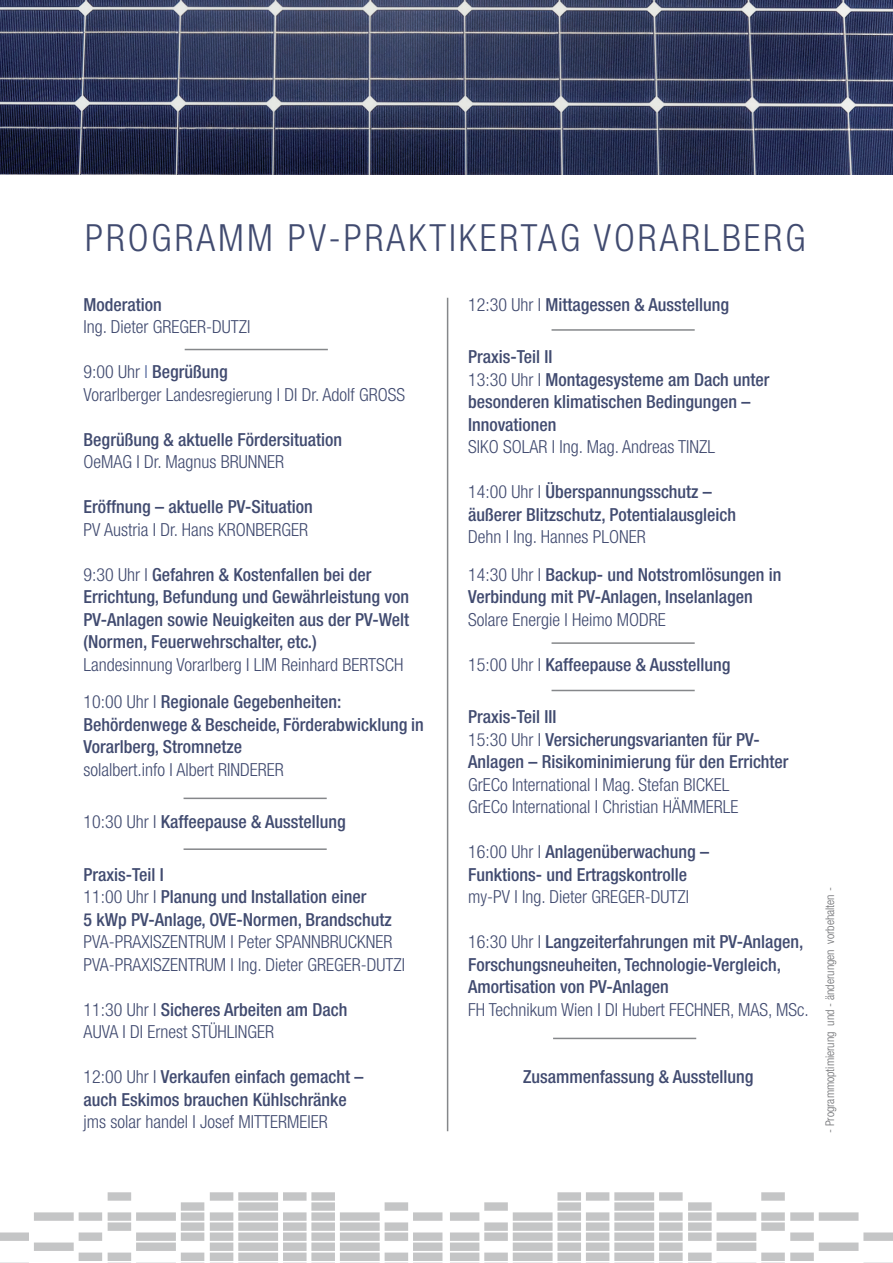
<style>
.page{position:relative;width:893px;height:1263px;background:#fff}
.page>*{position:absolute;margin:0;border:0;box-sizing:border-box;transform-origin:0 0}
.t1{font:300 condensed 37.5px "Helvetica Neue LT Std";letter-spacing:.08em;color:#414b70}
.t2{font:500 condensed 18px/22.5px "Helvetica Neue LT Std";color:#414b70}
.t3{font:300 condensed 18px/22.5px "Helvetica Neue LT Std";color:#414b70}
.t4{font:300 condensed 12px "Helvetica Neue LT Std";color:#6c6d70}
.s1{color:#4f649b}
.s2{font-weight:500}
.s3{font-weight:300}
</style>
<div class="page">
<svg style="left:0;top:1192px;width:442px;height:71px"></svg>
<svg style="left:450px;top:1192px;width:443px;height:71px"></svg>
<hr style="left:447px;top:298px;width:1px;height:833px;background:#85878a">
<img style="left:0;top:0;width:893px;height:174px">
<hr style="left:552px;top:329px;width:143px;height:2px;background:#85878a">
<hr style="left:184px;top:848px;width:143px;height:2px;background:#85878a">
<hr style="left:184px;top:798px;width:143px;height:1px;background:#85878a">
<hr style="left:552px;top:642px;width:143px;height:2px;background:#85878a">
<hr style="left:185px;top:349px;width:143px;height:1px;background:#85878a">
<hr style="left:553px;top:1038px;width:143px;height:1px;background:#85878a">
<hr style="left:552px;top:690px;width:143px;height:1px;background:#85878a">
<h1 class="t1" style="left:85px;top:216px;width:722px">PROGRAMM PV-PRAKTIKERTAG VORARLBERG</h1>
<p class="t2" style="left:84px;top:293px;width:80px">Moderation</p>
<p class="t3" style="left:84px;top:315px;width:168px">Ing. Dieter GREGER-DUTZI</p>
<p class="t3" style="left:84px;top:360px;width:323px">9:00 Uhr <span class="s1">I</span> <span class="s2">Begrüßung<br></span>Vorarlberger Landesregierung I DI Dr. Adolf GROSS</p>
<p class="t2" style="left:84px;top:428px;width:260px">Begrüßung &amp; aktuelle Fördersituation</p>
<p class="t3" style="left:84px;top:450px;width:202px">OeMAG I Dr. Magnus BRUNNER</p>
<p class="t2" style="left:84px;top:495px;width:231px">Eröffnung – aktuelle PV-Situation</p>
<p class="t3" style="left:84px;top:518px;width:226px">PV Austria I Dr. Hans KRONBERGER</p>
<p class="t2" style="left:84px;top:563px;width:327px"><span class="s3">9:30 Uhr I</span> Gefahren &amp; Kostenfallen bei der Errichtung, Befundung und Gewährleistung von PV-Anlagen sowie Neuigkeiten aus der PV-Welt (Normen, Feuerwehrschalter, etc.)</p>
<p class="t3" style="left:84px;top:645px;width:321px;line-height:37.5px">Landesinnung Vorarlberg I LIM Reinhard BERTSCH<br>10:00 Uhr I <span class="s2">Regionale Gegebenheiten:</span></p>
<p class="t2" style="left:84px;top:713px;width:342px">Behördenwege &amp; Bescheide, Förderabwicklung in<br>Vorarlberg, Stromnetze</p>
<p class="t3" style="left:84px;top:758px;width:202px">solalbert.info I Albert RINDERER</p>
<p class="t2" style="left:84px;top:810px;width:264px"><span class="s3">10:30 Uhr I</span> Kaffeepause &amp; Ausstellung</p>
<p class="t2" style="left:84px;top:863px;width:310px">Praxis-Teil I<br><span class="s3">11:00 Uhr I</span> Planung und Installation einer<br>5 kWp PV-Anlage, OVE-Normen, Brandschutz</p>
<p class="t3" style="left:84px;top:930px;width:323px">PVA-PRAXISZENTRUM I Peter SPANNBRUCKNER<br>PVA-PRAXISZENTRUM I Ing. Dieter GREGER-DUTZI</p>
<p class="t3" style="left:84px;top:998px;width:265px">11:30 Uhr I <span class="s2">Sicheres Arbeiten am Dach<br></span>AUVA I DI Ernest STÜHLINGER</p>
<p class="t2" style="left:84px;top:1065px;width:281px"><span class="s3">12:00 Uhr I</span> Verkaufen einfach gemacht – auch Eskimos brauchen Kühlschränke</p>
<p class="t3" style="left:84px;top:1110px;width:246px">jms solar handel I Josef MITTERMEIER</p>
<p class="t2" style="left:468px;top:293px;width:262px"><span class="s3">12:30 Uhr I</span> Mittagessen &amp; Ausstellung</p>
<p class="t2" style="left:468px;top:345px;width:303px">Praxis-Teil II<br><span class="s3">13:30 Uhr I</span> Montagesysteme am Dach unter besonderen klimatischen Bedingungen –<br>Innovationen</p>
<p class="t3" style="left:468px;top:435px;width:248px">SIKO SOLAR I Ing. Mag. Andreas TINZL</p>
<p class="t2" style="left:468px;top:480px;width:269px"><span class="s3">14:00 Uhr I</span> Überspannungsschutz – äußerer Blitzschutz, Potentialausgleich</p>
<p class="t3" style="left:468px;top:518px;width:315px;line-height:37.5px">Dehn I Ing. Hannes PLONER<br>14:30 Uhr I <span class="s2">Backup- und Notstromlösungen in</span></p>
<p class="t2" style="left:468px;top:585px;width:286px">Verbindung mit PV-Anlagen, Inselanlagen</p>
<p class="t3" style="left:468px;top:608px;width:199px">Solare Energie I Heimo MODRE</p>
<p class="t2" style="left:468px;top:653px;width:264px"><span class="s3">15:00 Uhr I</span> Kaffeepause &amp; Ausstellung</p>
<p class="t2" style="left:468px;top:705px;width:322px">Praxis-Teil III<br><span class="s3">15:30 Uhr I</span> Versicherungsvarianten für PV-<br>Anlagen – Risikominimierung für den Errichter</p>
<p class="t3" style="left:468px;top:773px;width:272px">GrECo International I Mag. Stefan BICKEL<br>GrECo International I Christian HÄMMERLE</p>
<p class="t2" style="left:468px;top:840px;width:242px"><span class="s3">16:00 Uhr I</span> Anlagenüberwachung –<br>Funktions- und Ertragskontrolle</p>
<p class="t3" style="left:468px;top:885px;width:222px">my-PV I Ing. Dieter GREGER-DUTZI</p>
<p class="t2" style="left:468px;top:930px;width:337px"><span class="s3">16:30 Uhr I</span> Langzeiterfahrungen mit PV-Anlagen,<br>Forschungsneuheiten, Technologie-Vergleich,<br>Amortisation von PV-Anlagen</p>
<p class="t3" style="left:468px;top:998px;width:342px">FH Technikum Wien I DI Hubert FECHNER, MAS, MSc.</p>
<p class="t2" style="left:523px;top:1065px;width:232px">Zusammenfassung &amp; Ausstellung</p>
<p class="t4" style="left:823px;top:1133px;width:247px;rotate:-90deg">- Programmoptimierung und - änderungen vorbehalten -</p>
</div>
